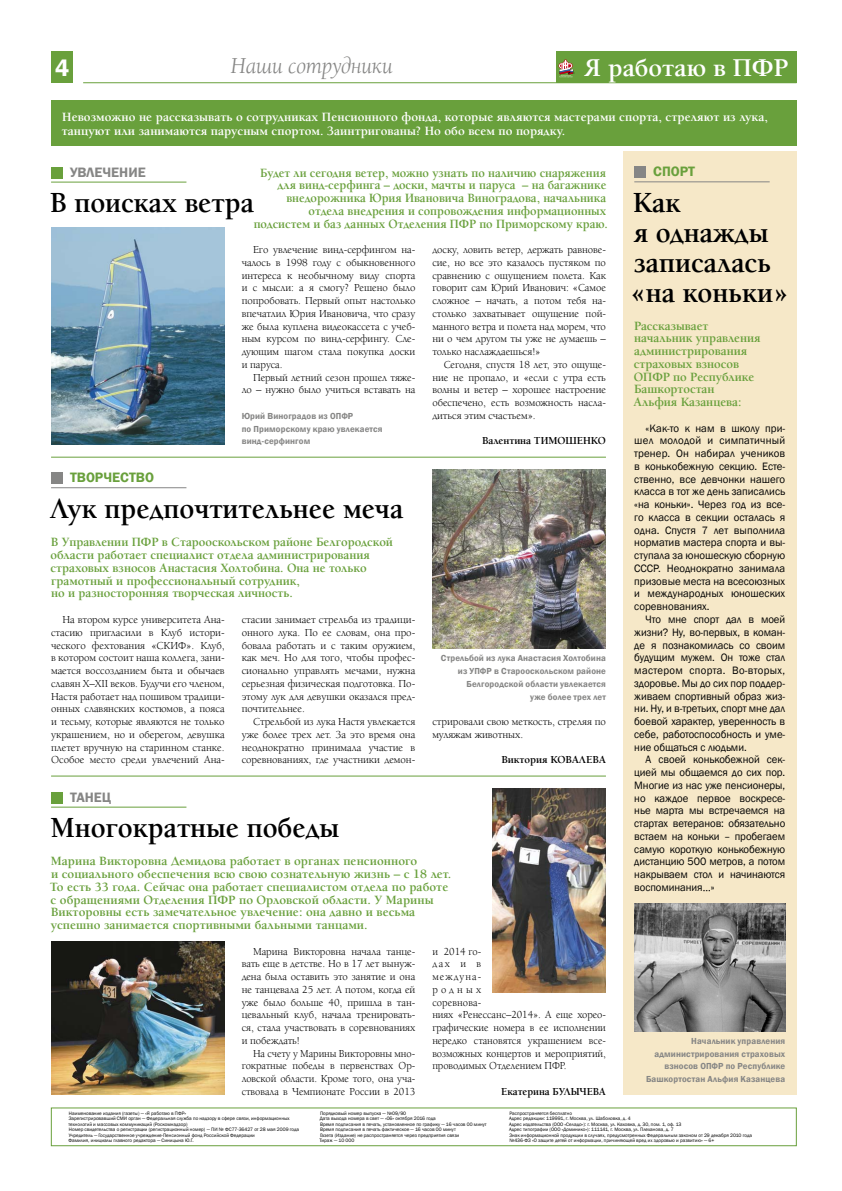
<style>
.page{position:relative;width:842px;height:1191px;background:#fff}
.page>*{position:absolute;margin:0;border:0;box-sizing:border-box;transform-origin:0 0}
.t1{font:700 30px/30px "Alliance C";color:#000;scale:.96 1}
.t2{font:700 26.4px "Alliance C";color:#fff}
.t3{font:600 24px "Franklin Gothic";color:#fff}
.t4{font:italic 23.4px "Alliance C";letter-spacing:-.01em;color:#868685}
.t5{font:600 14px "Franklin Gothic";color:#69a03c}
.t6{font:600 14px "Franklin Gothic";color:#868685}
.t7{font:700 13px/12.8px "Alliance C";color:#69a03c}
.t8{font:700 13px/12.8px "Alliance C";color:#69a03c;text-align:right;scale:.96 1}
.t9{font:700 13px/13.5px "Alliance C";letter-spacing:.005em;color:#fff}
.t10{font:11px/12.8px "Alliance C";letter-spacing:-.005em;color:#000;text-align:justify}
.t11{font:11px/12.8px "Franklin Gothic";letter-spacing:-.005em;color:#000;text-align:justify}
.t12{font:11px/12.8px "Alliance C";letter-spacing:-.005em;color:#000;text-align:justify;scale:.96 1}
.t13{font:700 11px "Alliance C";letter-spacing:-.005em;color:#000}
.t14{font:700 11px "Alliance C";letter-spacing:-.005em;color:#000;scale:.96 1}
.t15{font:600 9px/12.8px "Franklin Gothic";letter-spacing:.015em;color:#868685;text-align:right}
.t16{font:5px/5.5px "Franklin Gothic";color:#000}
</style>
<div class="page">
<div style="left:623px;top:151px;width:174px;height:944px;background:#f6e8c8"></div>
<div style="left:51px;top:51px;width:22px;height:32px;background:#69a03c"></div>
<hr style="left:83px;top:82px;width:714px;height:1px;background:#69a03c">
<div style="left:556px;top:51px;width:241px;height:32px;background:#69a03c"></div>
<svg style="left:559px;top:60px;width:14px;height:17px"></svg>
<div style="left:51px;top:1108px;width:746px;height:38px;border:1px solid #69a03c"></div>
<hr style="left:51px;top:457px;width:555px;height:1px;background:#69a03c">
<hr style="left:51px;top:776px;width:555px;height:1px;background:#69a03c">
<hr style="left:51px;top:487px;width:135px;height:1px;background:#868685">
<div style="left:51px;top:472px;width:12px;height:12px;background:#868685"></div>
<hr style="left:634px;top:182px;width:136px;height:1px;background:#868685">
<div style="left:634px;top:167px;width:12px;height:11px;background:#868685"></div>
<div style="left:51px;top:100px;width:746px;height:46px;background:#69a03c"></div>
<img style="left:51px;top:228px;width:174px;height:216px">
<img style="left:432px;top:470px;width:174px;height:179px">
<hr style="left:51px;top:182px;width:135px;height:1px;background:#69a03c">
<div style="left:51px;top:167px;width:12px;height:12px;background:#69a03c"></div>
<hr style="left:51px;top:807px;width:135px;height:1px;background:#69a03c">
<div style="left:51px;top:792px;width:12px;height:12px;background:#69a03c"></div>
<img style="left:51px;top:942px;width:174px;height:153px">
<img style="left:493px;top:789px;width:113px;height:204px">
<img style="left:634px;top:904px;width:151px;height:127px">
<h3 class="t3" style="left:55px;top:54px;width:16px">4</h3>
<h3 class="t4" style="left:231px;top:56px;width:164px">Наши сотрудники</h3>
<h2 class="t2" style="left:584px;top:56px;width:206px">Я работаю в ПФР</h2>
<p class="t9" style="left:62px;top:111px;width:708px">Невозможно не рассказывать о сотрудниках Пенсионного фонда, которые являются мастерами спорта, стреляют из лука, танцуют или занимаются парусным спортом. Заинтригованы? Но обо всем по порядку.</p>
<p class="t6" style="left:70px;top:164px;width:77px">УВЛЕЧЕНИЕ</p>
<p class="t8" style="left:254px;top:167px;width:371px">Будет ли сегодня ветер, можно узнать по наличию снаряжения для винд-серфинга – доски, мачты и паруса – на багажнике внедорожника Юрия Ивановича Виноградова, начальника отдела внедрения и сопровождения информационных подсистем и баз данных Отделения ПФР по Приморскому краю.</p>
<h1 class="t1" style="left:50px;top:189px;width:214px">В поисках ветра</h1>
<p class="t10" style="left:242px;top:244px;width:175px;text-indent:11px">Его увлечение винд-серфингом на&shy;чалось в 1998 году с обыкновенного интереса к необычному виду спорта и с мысли: а я смогу? Решено было попробовать. Первый опыт настолько впечатлил Юрия Ивановича, что сразу же была куплена видеокассета с учеб&shy;ным курсом по винд-серфингу. Сле&shy;дующим шагом стала покупка доски и паруса.</p>
<p class="t10" style="left:242px;top:372px;width:175px;text-align:right">Первый летний сезон прошел тяже&shy;ло – нужно было учиться вставать на</p>
<p class="t5" style="left:70px;top:469px;width:85px">ТВОРЧЕСТВО</p>
<p class="t15" style="left:242px;top:409px;width:142px;text-align:left">Юрий Виноградов из ОПФР<br>по Приморскому краю увлекается винд-серфингом</p>
<h1 class="t1" style="left:50px;top:495px;width:370px">Лук предпочтительнее меча</h1>
<p class="t7" style="left:51px;top:537px;width:344px">В Управлении ПФР в Старооскольском районе Белгородской области работает специалист отдела администрирования страховых взносов Анастасия Холтобина. Она не только грамотный и профессиональный сотрудник,<br>но и разносторонняя творческая личность.</p>
<p class="t10" style="left:432px;top:244px;width:175px">доску, ловить ветер, держать равнове&shy;сие, но все это казалось пустяком по сравнению с ощущением полета. Как говорит сам Юрий Иванович: «Самое сложное – начать, а потом тебя на&shy;столько захватывает ощущение пой&shy;манного ветра и полета над морем, что ни о чем другом ты уже не думаешь – только наслаждаешься!»</p>
<p class="t10" style="left:432px;top:359px;width:175px;text-indent:11px">Сегодня, спустя 18 лет, это ощуще&shy;ние не пропало, и «если с утра есть волны и ветер – хорошее настроение обеспечено, есть возможность насла&shy;диться этим счастьем».</p>
<p class="t13" style="left:482px;top:436px;width:125px">Валентина ТИМОШЕНКО</p>
<p class="t10" style="left:51px;top:614px;width:175px;text-indent:11px">На втором курсе университета Ана&shy;стасию пригласили в Клуб истори&shy;ческого фехтования «СКИФ». Клуб, в котором состоит наша коллега, зани&shy;мается воссозданием быта и обычаев славян X–XII веков. Будучи его членом, Настя работает над пошивом традици&shy;онных славянских костюмов, а пояса и тесьму, которые являются не только украшением, но и оберегом, девушка плетет вручную на старинном станке.<br>Особое место среди увлечений Ана-</p>
<p class="t10" style="left:242px;top:614px;width:175px">стасии занимает стрельба из традици&shy;онного лука. По ее словам, она про&shy;бовала работать и с таким оружием, как меч. Но для того, чтобы профес&shy;сионально управлять мечами, нужна серьезная физическая подготовка. По&shy;этому лук для девушки оказался пред&shy;почтительнее.</p>
<p class="t15" style="left:441px;top:652px;width:167px">Стрельбой из лука Анастасия Холтобина из УПФР в Старооскольском районе<br>Белгородской области увлекается<br>уже более трех лет</p>
<p class="t10" style="left:242px;top:716px;width:175px;text-indent:11px">Стрельбой из лука Настя увлекается уже более трех лет. За это время она неоднократно принимала участие в соревнованиях, где участники демон-</p>
<p class="t10" style="left:432px;top:716px;width:175px">стрировали свою меткость, стреляя по муляжам животных.</p>
<p class="t13" style="left:501px;top:755px;width:106px">Виктория КОВАЛЕВА</p>
<p class="t6" style="left:70px;top:789px;width:42px">ТАНЕЦ</p>
<h1 class="t1" style="left:51px;top:814px;width:302px">Многократные победы</h1>
<p class="t7" style="left:50px;top:856px;width:403px">Марина Викторовна Демидова работает в органах пенсионного<br>и социального обеспечения всю свою сознательную жизнь – с 18 лет.<br>То есть 33 года. Сейчас она работает специалистом отдела по работе с обращениями Отделения ПФР по Орловской области. У Марины Викторовны есть замечательное увлечение: она давно и весьма успешно занимается спортивными бальными танцами.</p>
<p class="t10" style="left:242px;top:946px;width:175px;text-indent:11px">Марина Викторовна начала танце&shy;вать еще в детстве. Но в 17 лет вынуж&shy;дена была оставить это занятие и она не танцевала 25 лет. А потом, когда ей уже было больше 40, пришла в тан&shy;цевальный клуб, начала тренировать&shy;ся, стала участвовать в соревнованиях и побеждать!</p>
<p class="t12" style="left:242px;top:1048px;width:182px;text-indent:11px">На счету у Марины Викторовны мно&shy;гократные победы в первенствах Ор&shy;ловской области. Кроме того, она уча&shy;ствовала в Чемпионате России в 2013</p>
<p class="t12" style="left:432px;top:946px;width:182px;text-align:left">и 2014 го-<br>дах и в<br>междуна-<br>родных<br>соревнова-<br>ниях «Ренессанс–2014». А еще хорео&shy;графические номера в ее исполнении нередко становятся украшением все&shy;возможных концертов и мероприятий, проводимых Отделением ПФР.</p>
<p class="t14" style="left:501px;top:1087px;width:111px">Екатерина БУЛЫЧЕВА</p>
<p class="t5" style="left:653px;top:163px;width:43px">СПОРТ</p>
<h1 class="t1" style="left:631px;top:189px;width:166px">Как<br>я однажды записалась «на коньки»</h1>
<p class="t7" style="left:634px;top:320px;width:128px">Рассказывает начальник управления администрирования страховых взносов<br>ОПФР по Республике<br>Башкортостан<br>Альфия Казанцева:</p>
<p class="t11" style="left:634px;top:421px;width:152px;text-indent:11px">«Как-то к нам в школу при&shy;шел молодой и симпатичный тренер. Он набирал учеников в конькобежную секцию. Есте&shy;ственно, все девчонки нашего класса в тот же день записались «на коньки». Через год из все&shy;го класса в секции осталась я одна. Спустя 7 лет выполнила норматив мастера спорта и вы&shy;ступала за юношескую сборную СССР. Неоднократно занимала призовые места на всесоюзных и международных юношеских соревнованиях.</p>
<p class="t11" style="left:634px;top:613px;width:152px;text-indent:11px">Что мне спорт дал в моей жизни? Ну, во-первых, в коман&shy;де я познакомилась со своим будущим мужем. Он тоже стал мастером спорта. Во-вторых, здоровье. Мы до сих пор поддер&shy;живаем спортивный образ жиз&shy;ни. Ну, и в-третьих, спорт мне дал боевой характер, уверенность в себе, работоспособность и уме&shy;ние общаться с людьми.</p>
<p class="t11" style="left:634px;top:753px;width:152px;text-indent:11px">А своей конькобежной сек&shy;цией мы общаемся до сих пор.<br>Многие из нас уже пенсионеры, но каждое первое воскресе&shy;нье марта мы встречаемся на стартах ветеранов: обязательно встаем на коньки – пробегаем самую короткую конькобежную дистанцию 500 метров, а потом накрываем стол и начинаются воспоминания…»</p>
<p class="t15" style="left:646px;top:1034px;width:141px">Начальник управления администрирования страховых взносов ОПФР по Республике<br>Башкортостан Альфия Казанцева</p>
<p class="t16" style="left:68px;top:1110px;width:232px">Наименование издания (газеты) — «Я работаю в ПФР»<br>Зарегистрировавший СМИ орган — Федеральная служба по надзору в сфере связи, информационных технологий и массовых коммуникаций (Роскомнадзор)<br>Номер свидетельства о регистрации (регистрационный номер) — ПИ № ФС77-36427 от 28 мая 2009 года Учредитель — Государственное учреждение-Пенсионный фонд Российской Федерации<br>Фамилия, инициалы главного редактора — Синицына Ю.Г.</p>
<p class="t16" style="left:320px;top:1110px;width:169px">Порядковый номер выпуска — №09/90<br>Дата выхода номера в свет — «06» октября 2016 года<br>Время подписания в печать, установленное по графику — 16 часов 00 минут Время подписания в печать фактическое — 16 часов 00 минут<br>Газета (Издание) не распространяется через предприятия связи<br>Тираж — 10 000</p>
<p class="t16" style="left:509px;top:1110px;width:244px">Распространяется бесплатно<br>Адрес редакции: 119991, г. Москва, ул. Шаболовка, д. 4<br>Адрес издательства (ООО «Селадо»): г. Москва, ул. Каховка, д. 30, пом. 1, оф. 13<br>Адрес типографии (ООО «Доминико»): 111141, г. Москва, ул. Плеханова, д. 7<br>Знак информационной продукции в случаях, предусмотренных Федеральным законом от 29 декабря 2010 года №436-ФЗ «О защите детей от информации, причиняющей вред их здоровью и развитию» — 6+</p>
</div>
